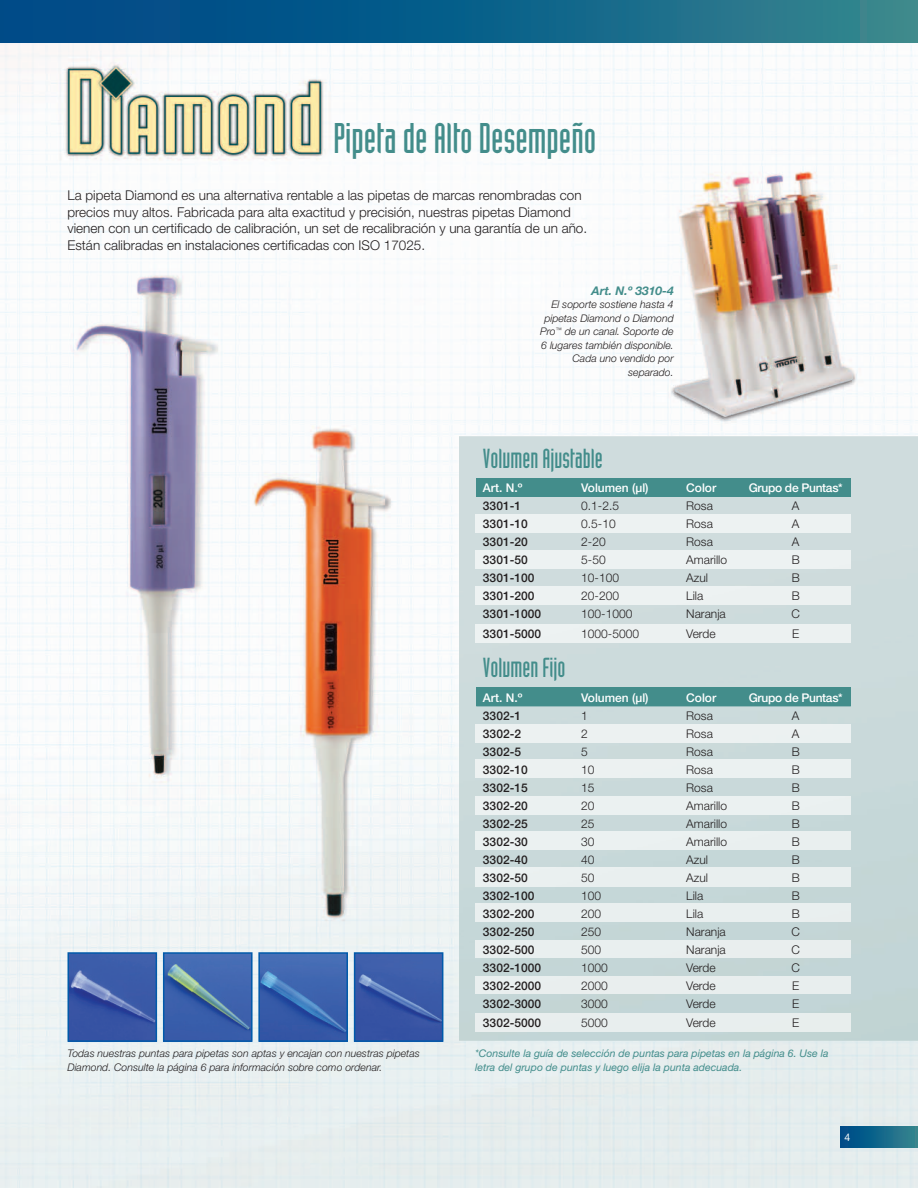
<style>
.page{position:relative;width:918px;height:1188px;background:#fff}
.page>*{position:absolute;margin:0;border:0;box-sizing:border-box;transform-origin:0 0}
.t1{font:42px "Industria Solid";color:#438d8b}
.t2{font:27px "Industria Solid";color:#438d8b}
.t3{font:300 13.5px/16.5px "Helvetica Neue";color:#231f20}
.t4{font:300 12px "Helvetica Neue";color:#231f20}
.t5{font:500 12px "Helvetica Neue";color:#231f20}
.t6{font:500 12px "Helvetica Neue";color:#fff}
.t7{font:500 12px "Helvetica Neue";letter-spacing:-.025em;color:#fff}
.t8{font:italic 700 12px "Helvetica Neue";color:#438d8b}
.t9{font:italic 300 10.5px/13.5px "Helvetica Neue";color:#231f20}
.t10{font:italic 10.5px/13.5px "Helvetica Neue";color:#438d8b}
.t11{font:10.5px "Helvetica Neue";color:#fff}
</style>
<div class="page">
<img style="left:0;top:43px;width:918px;height:1145px">
<img style="left:459px;top:436px;width:459px;height:605px">
<svg style="left:0;top:0;width:918px;height:43px;background:#11628a"></svg>
<img style="left:71px;top:955px;width:83px;height:84px">
<div style="left:68px;top:952px;width:89px;height:90px;border:2px solid #015aaa"></div>
<img style="left:166px;top:955px;width:84px;height:84px">
<div style="left:163px;top:952px;width:90px;height:90px;border:2px solid #015aaa"></div>
<img style="left:261px;top:955px;width:84px;height:84px">
<div style="left:258px;top:952px;width:90px;height:90px;border:2px solid #015aaa"></div>
<img style="left:357px;top:955px;width:83px;height:84px">
<div style="left:354px;top:952px;width:89px;height:90px;border:2px solid #015aaa"></div>
<div style="left:476px;top:478px;width:374px;height:18px;background:#438d8b"></div>
<div style="left:476px;top:514px;width:374px;height:18px;background:#edf2f2"></div>
<div style="left:476px;top:551px;width:374px;height:18px;background:#edf2f2"></div>
<div style="left:476px;top:587px;width:374px;height:18px;background:#edf2f2"></div>
<div style="left:476px;top:624px;width:374px;height:18px;background:#ecf1f1"></div>
<div style="left:476px;top:724px;width:374px;height:18px;background:#ecf1f1"></div>
<div style="left:476px;top:760px;width:374px;height:18px;background:#ebf1f1"></div>
<div style="left:476px;top:796px;width:374px;height:18px;background:#ebf1f1"></div>
<div style="left:476px;top:832px;width:374px;height:18px;background:#ebf1f1"></div>
<div style="left:476px;top:868px;width:374px;height:18px;background:#e9efef"></div>
<div style="left:476px;top:903px;width:374px;height:18px;background:#e9efef"></div>
<div style="left:476px;top:940px;width:374px;height:18px;background:#e9efef"></div>
<div style="left:476px;top:976px;width:374px;height:18px;background:#e9eeee"></div>
<div style="left:476px;top:1014px;width:374px;height:17px;background:#e8eeee"></div>
<div style="left:476px;top:688px;width:374px;height:18px;background:#438d8b"></div>
<hr style="left:476px;top:478px;width:375px;height:1px;background:#438d8b">
<hr style="left:476px;top:496px;width:375px;height:1px;background:#438d8b">
<hr style="left:476px;top:688px;width:375px;height:1px;background:#438d8b">
<hr style="left:476px;top:706px;width:375px;height:1px;background:#438d8b">
<div style="left:841px;top:1127px;width:77px;height:21px;background:linear-gradient(to right,#004988,#35858e)"></div>
<h1 class="t1" style="left:334px;top:115px;width:264px">Pipeta de Alto Desempeño</h1>
<p class="t3" style="left:68px;top:187px;width:521px">La pipeta Diamond es una alternativa rentable a las pipetas de marcas renombradas con precios muy altos. Fabricada para alta exactitud y precisión, nuestras pipetas Diamond vienen con un certificado de calibración, un set de recalibración y una garantía de un año.<br>Están calibradas en instalaciones certificadas con ISO 17025.</p>
<p class="t9" style="left:68px;top:1047px;width:354px">Todas nuestras puntas para pipetas son aptas y encajan con nuestras pipetas<br>Diamond. Consulte la página 6 para información sobre como ordenar.</p>
<p class="t8" style="left:592px;top:283px;width:84px">Art. N.º 3310-4</p>
<p class="t9" style="left:540px;top:297px;width:135px;text-align:right">El soporte sostiene hasta 4 pipetas Diamond o Diamond<br>Pro<sup>™</sup> de un canal. Soporte de<br>6 lugares también disponible.<br>Cada uno vendido por separado.</p>
<h2 class="t2" style="left:483px;top:443px;width:121px">Volumen Ajustable</h2>
<p class="t6" style="left:483px;top:481px;width:41px">Art. N.º</p>
<p class="t6" style="left:581px;top:481px;width:69px">Volumen (µl)</p>
<p class="t6" style="left:686px;top:481px;width:32px">Color</p>
<p class="t7" style="left:749px;top:481px;width:95px">Grupo de Puntas*</p>
<p class="t5" style="left:483px;top:499px;width:40px">3301-1</p>
<p class="t4" style="left:581px;top:499px;width:39px">0.1-2.5</p>
<p class="t4" style="left:686px;top:499px;width:28px">Rosa</p>
<p class="t4" style="left:792px;top:499px;width:9px">A</p>
<p class="t5" style="left:483px;top:517px;width:46px">3301-10</p>
<p class="t4" style="left:581px;top:517px;width:36px">0.5-10</p>
<p class="t4" style="left:686px;top:517px;width:28px">Rosa</p>
<p class="t4" style="left:792px;top:517px;width:9px">A</p>
<p class="t5" style="left:483px;top:535px;width:46px">3301-20</p>
<p class="t4" style="left:581px;top:535px;width:26px">2-20</p>
<p class="t4" style="left:686px;top:535px;width:28px">Rosa</p>
<p class="t4" style="left:792px;top:535px;width:9px">A</p>
<p class="t5" style="left:483px;top:553px;width:46px">3301-50</p>
<p class="t4" style="left:581px;top:553px;width:26px">5-50</p>
<p class="t4" style="left:686px;top:553px;width:42px">Amarillo</p>
<p class="t4" style="left:792px;top:553px;width:10px">B</p>
<p class="t5" style="left:483px;top:571px;width:53px">3301-100</p>
<p class="t4" style="left:581px;top:571px;width:39px">10-100</p>
<p class="t4" style="left:686px;top:571px;width:23px">Azul</p>
<p class="t4" style="left:792px;top:571px;width:10px">B</p>
<p class="t5" style="left:483px;top:589px;width:53px">3301-200</p>
<p class="t4" style="left:581px;top:589px;width:39px">20-200</p>
<p class="t4" style="left:686px;top:589px;width:19px">Lila</p>
<p class="t4" style="left:792px;top:589px;width:10px">B</p>
<p class="t5" style="left:483px;top:607px;width:60px">3301-1000</p>
<p class="t4" style="left:581px;top:607px;width:53px">100-1000</p>
<p class="t4" style="left:686px;top:607px;width:41px">Naranja</p>
<p class="t4" style="left:792px;top:607px;width:10px">C</p>
<p class="t5" style="left:483px;top:626px;width:60px">3301-5000</p>
<p class="t4" style="left:581px;top:626px;width:59px">1000-5000</p>
<p class="t4" style="left:686px;top:626px;width:31px">Verde</p>
<p class="t4" style="left:792px;top:626px;width:9px">E</p>
<h2 class="t2" style="left:483px;top:653px;width:84px">Volumen Fijo</h2>
<p class="t6" style="left:483px;top:690px;width:41px">Art. N.º</p>
<p class="t6" style="left:581px;top:690px;width:69px">Volumen (µl)</p>
<p class="t6" style="left:686px;top:690px;width:32px">Color</p>
<p class="t7" style="left:749px;top:690px;width:95px">Grupo de Puntas*</p>
<p class="t5" style="left:483px;top:708px;width:40px">3302-1</p>
<p class="t4" style="left:581px;top:708px;width:8px">1</p>
<p class="t4" style="left:686px;top:708px;width:28px">Rosa</p>
<p class="t4" style="left:792px;top:708px;width:9px">A</p>
<p class="t5" style="left:483px;top:726px;width:40px">3302-2</p>
<p class="t4" style="left:581px;top:726px;width:8px">2</p>
<p class="t4" style="left:686px;top:726px;width:28px">Rosa</p>
<p class="t4" style="left:792px;top:726px;width:9px">A</p>
<p class="t5" style="left:483px;top:744px;width:40px">3302-5</p>
<p class="t4" style="left:581px;top:744px;width:8px">5</p>
<p class="t4" style="left:686px;top:744px;width:28px">Rosa</p>
<p class="t4" style="left:792px;top:744px;width:10px">B</p>
<p class="t5" style="left:483px;top:762px;width:46px">3302-10</p>
<p class="t4" style="left:581px;top:762px;width:15px">10</p>
<p class="t4" style="left:686px;top:762px;width:28px">Rosa</p>
<p class="t4" style="left:792px;top:762px;width:10px">B</p>
<p class="t5" style="left:483px;top:780px;width:46px">3302-15</p>
<p class="t4" style="left:581px;top:780px;width:15px">15</p>
<p class="t4" style="left:686px;top:780px;width:28px">Rosa</p>
<p class="t4" style="left:792px;top:780px;width:10px">B</p>
<p class="t5" style="left:483px;top:798px;width:46px">3302-20</p>
<p class="t4" style="left:581px;top:798px;width:15px">20</p>
<p class="t4" style="left:686px;top:798px;width:42px">Amarillo</p>
<p class="t4" style="left:792px;top:798px;width:10px">B</p>
<p class="t5" style="left:483px;top:816px;width:46px">3302-25</p>
<p class="t4" style="left:581px;top:816px;width:15px">25</p>
<p class="t4" style="left:686px;top:816px;width:42px">Amarillo</p>
<p class="t4" style="left:792px;top:816px;width:10px">B</p>
<p class="t5" style="left:483px;top:834px;width:46px">3302-30</p>
<p class="t4" style="left:581px;top:834px;width:15px">30</p>
<p class="t4" style="left:686px;top:834px;width:42px">Amarillo</p>
<p class="t4" style="left:792px;top:834px;width:10px">B</p>
<p class="t5" style="left:483px;top:852px;width:46px">3302-40</p>
<p class="t4" style="left:581px;top:852px;width:15px">40</p>
<p class="t4" style="left:686px;top:852px;width:23px">Azul</p>
<p class="t4" style="left:792px;top:852px;width:10px">B</p>
<p class="t5" style="left:483px;top:870px;width:46px">3302-50</p>
<p class="t4" style="left:581px;top:870px;width:15px">50</p>
<p class="t4" style="left:686px;top:870px;width:23px">Azul</p>
<p class="t4" style="left:792px;top:870px;width:10px">B</p>
<p class="t5" style="left:483px;top:888px;width:53px">3302-100</p>
<p class="t4" style="left:581px;top:888px;width:22px">100</p>
<p class="t4" style="left:686px;top:888px;width:19px">Lila</p>
<p class="t4" style="left:792px;top:888px;width:10px">B</p>
<p class="t5" style="left:483px;top:906px;width:53px">3302-200</p>
<p class="t4" style="left:581px;top:906px;width:22px">200</p>
<p class="t4" style="left:686px;top:906px;width:19px">Lila</p>
<p class="t4" style="left:792px;top:906px;width:10px">B</p>
<p class="t5" style="left:483px;top:924px;width:53px">3302-250</p>
<p class="t4" style="left:581px;top:924px;width:22px">250</p>
<p class="t4" style="left:686px;top:924px;width:41px">Naranja</p>
<p class="t4" style="left:792px;top:924px;width:10px">C</p>
<p class="t5" style="left:483px;top:942px;width:53px">3302-500</p>
<p class="t4" style="left:581px;top:942px;width:22px">500</p>
<p class="t4" style="left:686px;top:942px;width:41px">Naranja</p>
<p class="t4" style="left:792px;top:942px;width:10px">C</p>
<p class="t5" style="left:483px;top:960px;width:60px">3302-1000</p>
<p class="t4" style="left:581px;top:960px;width:28px">1000</p>
<p class="t4" style="left:686px;top:960px;width:31px">Verde</p>
<p class="t4" style="left:792px;top:960px;width:10px">C</p>
<p class="t5" style="left:483px;top:978px;width:60px">3302-2000</p>
<p class="t4" style="left:581px;top:978px;width:28px">2000</p>
<p class="t4" style="left:686px;top:978px;width:31px">Verde</p>
<p class="t4" style="left:792px;top:978px;width:9px">E</p>
<p class="t5" style="left:483px;top:996px;width:60px">3302-3000</p>
<p class="t4" style="left:581px;top:996px;width:28px">3000</p>
<p class="t4" style="left:686px;top:996px;width:31px">Verde</p>
<p class="t4" style="left:792px;top:996px;width:9px">E</p>
<p class="t5" style="left:483px;top:1016px;width:60px">3302-5000</p>
<p class="t4" style="left:581px;top:1016px;width:28px">5000</p>
<p class="t4" style="left:686px;top:1016px;width:31px">Verde</p>
<p class="t4" style="left:792px;top:1016px;width:9px">E</p>
<p class="t10" style="left:475px;top:1047px;width:355px">*Consulte la guía de selección de puntas para pipetas en la página 6. Use la letra del grupo de puntas y luego elija la punta adecuada.</p>
<p class="t11" style="left:845px;top:1131px;width:7px">4</p>
</div>
